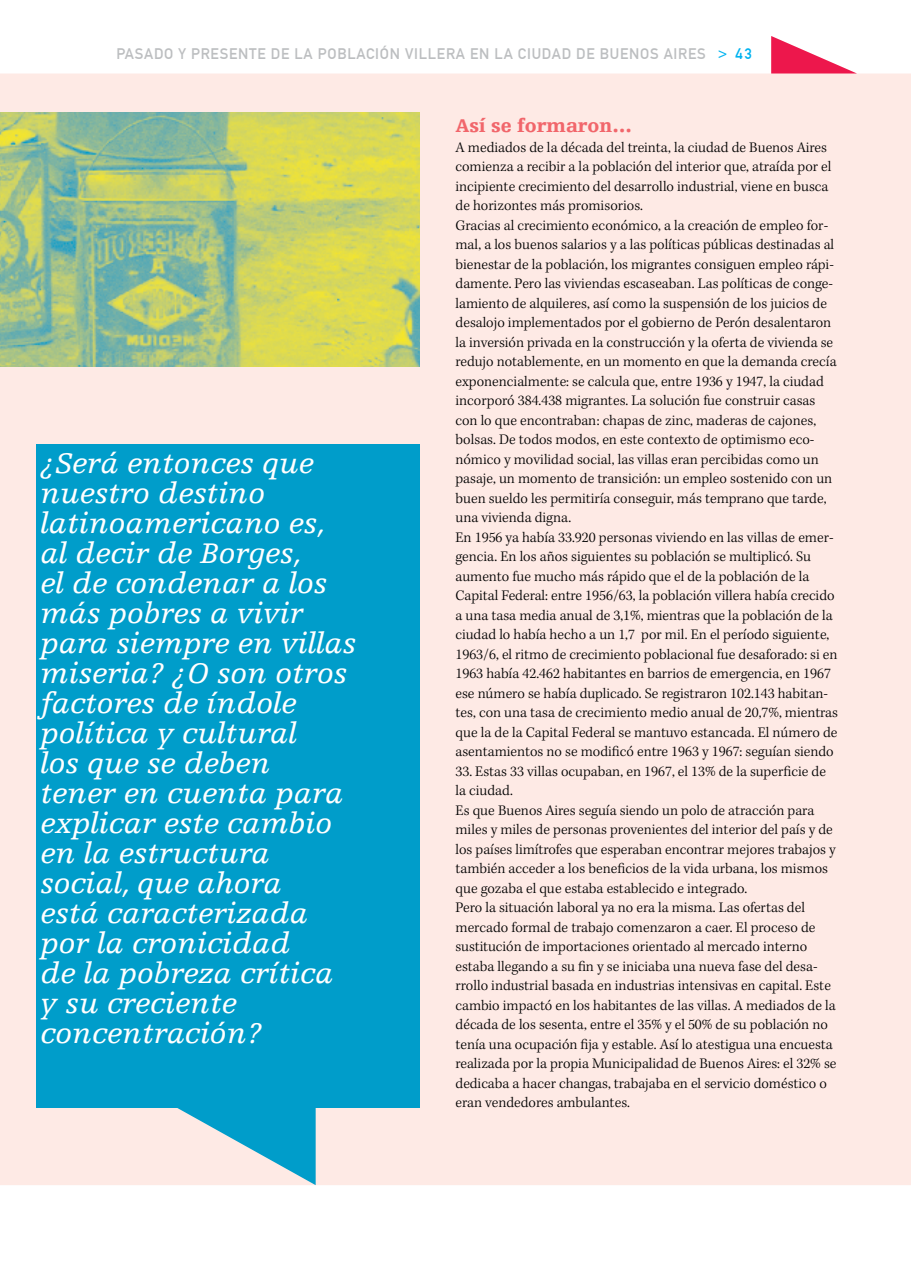
<style>
.page{position:relative;width:911px;height:1263px;background:#fff}
.page>*{position:absolute;margin:0;border:0;box-sizing:border-box;transform-origin:0 0}
.t1{font:italic 30px/30px "Egyptienne F";color:#fff}
.t2{font:900 19.5px "Egyptienne F";color:#f1666b}
.t3{font:300 15px/19.5px "Kepler Std";color:#000}
.t4{font:15px "DIN1451 Mittelschrift";letter-spacing:.05em;color:#bcbec0}
.s1{color:#00b3f0}
</style>
<div class="page">
<div style="left:0;top:73px;width:911px;height:1112px;background:#feeae5"></div>
<svg style="left:771px;top:36px;width:86px;height:38px"></svg>
<div style="left:36px;top:444px;width:383px;height:663px;background:#009dca"></div>
<svg style="left:176px;top:1107px;width:140px;height:78px;background:#7ec3d7"></svg>
<img style="left:0;top:112px;width:419px;height:254px">
<p class="t4" style="left:116px;top:45px;width:637px">PASADO Y PRESENTE DE LA POBLACIÓN VILLERA EN LA CIUDAD DE BUENOS AIRES <span class="s1">&gt; 43</span></p>
<p class="t1" style="left:40px;top:448px;width:317px">¿Será entonces que nuestro destino latinoamericano es, al decir de Borges,<br>el de condenar a los más pobres a vivir para siempre en villas miseria? ¿O son otros factores de índole política y cultural<br>los que se deben<br>tener en cuenta para explicar este cambio en la estructura social, que ahora<br>está caracterizada por la cronicidad<br>de la pobreza crítica y su creciente concentración?</p>
<h2 class="t2" style="left:455px;top:115px;width:178px">Así se formaron…</h2>
<p class="t3" style="left:455px;top:138px;width:384px">A mediados de la década del treinta, la ciudad de Buenos Aires comienza a recibir a la población del interior que, atraída por el incipiente crecimiento del desarrollo industrial, viene en busca de horizontes más promisorios.<br>Gracias al crecimiento económico, a la creación de empleo for&shy;mal, a los buenos salarios y a las políticas públicas destinadas al bienestar de la población, los migrantes consiguen empleo rápi&shy;damente. Pero las viviendas escaseaban. Las políticas de conge&shy;lamiento de alquileres, así como la suspensión de los juicios de desalojo implementados por el gobierno de Perón desalentaron la inversión privada en la construcción y la oferta de vivienda se redujo notablemente, en un momento en que la demanda crecía exponencialmente: se calcula que, entre 1936 y 1947, la ciudad incorporó 384.438 migrantes. La solución fue construir casas con lo que encontraban: chapas de zinc, maderas de cajones, bolsas. De todos modos, en este contexto de optimismo eco&shy;nómico y movilidad social, las villas eran percibidas como un pasaje, un momento de transición: un empleo sostenido con un buen sueldo les permitiría conseguir, más temprano que tarde, una vivienda digna.<br>En 1956 ya había 33.920 personas viviendo en las villas de emer&shy;gencia. En los años siguientes su población se multiplicó. Su aumento fue mucho más rápido que el de la población de la Capital Federal: entre 1956/63, la población villera había crecido a una tasa media anual de 3,1%, mientras que la población de la ciudad lo había hecho a un 1,7 por mil. En el período siguiente, 1963/6, el ritmo de crecimiento poblacional fue desaforado: si en 1963 había 42.462 habitantes en barrios de emergencia, en 1967 ese número se había duplicado. Se registraron 102.143 habitan&shy;tes, con una tasa de crecimiento medio anual de 20,7%, mientras que la de la Capital Federal se mantuvo estancada. El número de asentamientos no se modificó entre 1963 y 1967: seguían siendo</p>
<p class="t3" style="left:455px;top:762px;width:382px">33. Estas 33 villas ocupaban, en 1967, el 13% de la superficie de la ciudad.<br>Es que Buenos Aires seguía siendo un polo de atracción para miles y miles de personas provenientes del interior del país y de los países limítrofes que esperaban encontrar mejores trabajos y también acceder a los beneficios de la vida urbana, los mismos que gozaba el que estaba establecido e integrado.<br>Pero la situación laboral ya no era la misma. Las ofertas del mercado formal de trabajo comenzaron a caer. El proceso de sustitución de importaciones orientado al mercado interno estaba llegando a su fin y se iniciaba una nueva fase del desa&shy;rrollo industrial basada en industrias intensivas en capital. Este cambio impactó en los habitantes de las villas. A mediados de la década de los sesenta, entre el 35% y el 50% de su población no tenía una ocupación fija y estable. Así lo atestigua una encuesta realizada por la propia Municipalidad de Buenos Aires: el 32% se dedicaba a hacer changas, trabajaba en el servicio doméstico o eran vendedores ambulantes.</p>
</div>
